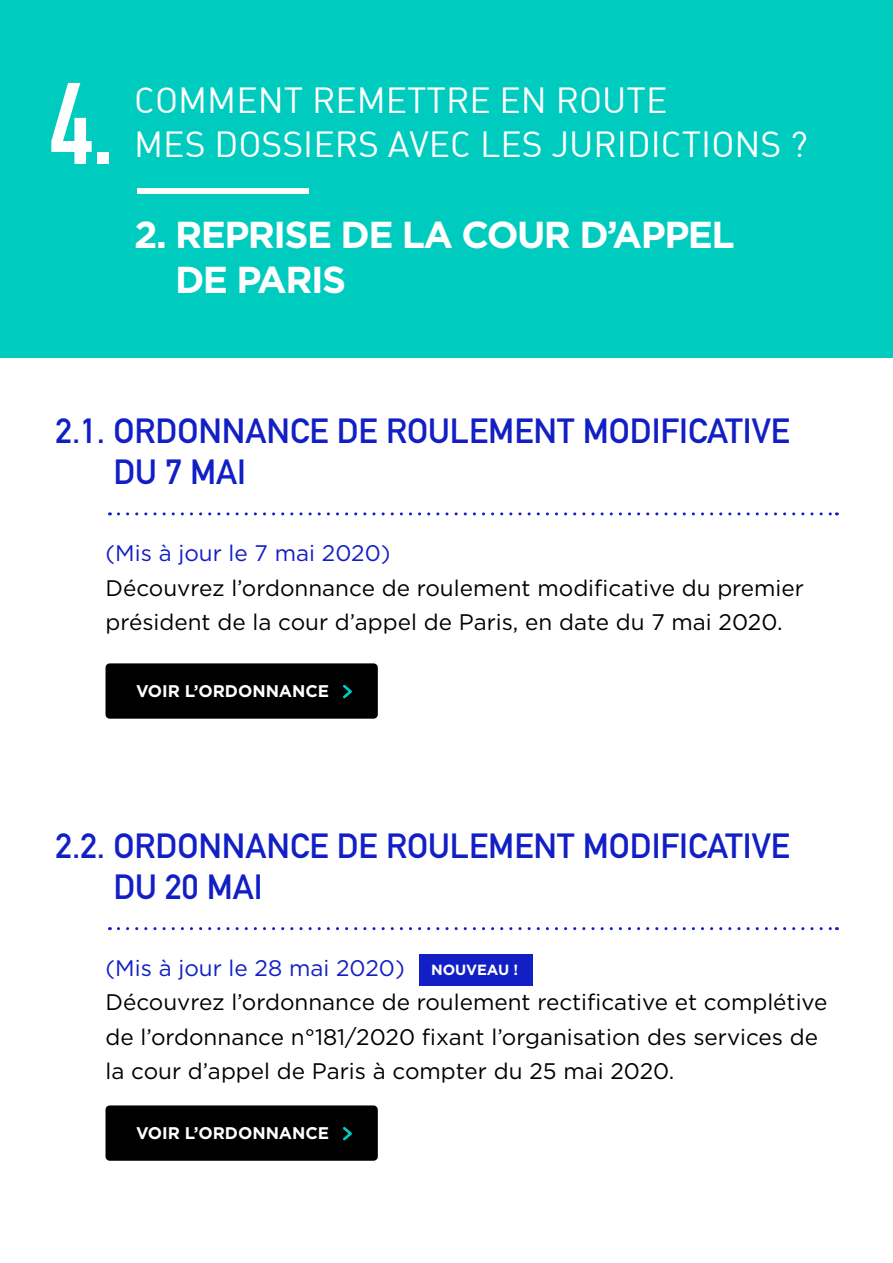
<style>
.page{position:relative;width:893px;height:1263px;background:#fff}
.page>*{position:absolute;margin:0;border:0;box-sizing:border-box;transform-origin:0 0}
.t1{font:700 113.85px "DIN Condensed";color:#fff}
.t2{font:700 37.5px/45px "Gotham";letter-spacing:-.04em;color:#fff}
.t3{font:35.55px/44.5px "DIN Alternate";color:#fff}
.t4{font:700 34.5px/40.5px "DIN Alternate";color:#121fc4}
.t5{font:22.5px/34.5px "Gotham";color:#000}
.t6{font:22.5px "Gotham";color:#121fc4}
.t7{font:700 16.8px "Gotham";letter-spacing:-.005em;color:#fff}
.t8{font:700 14.7px "Gotham";letter-spacing:-.01em;color:#fff}
</style>
<div class="page">
<div style="left:0;top:0;width:893px;height:357px;background:#00cbbf"></div>
<div style="left:137px;top:189px;width:172px;height:5px;background:#fff"></div>
<svg style="left:118px;top:512px;width:719px;height:3px"></svg>
<svg style="left:118px;top:927px;width:719px;height:3px"></svg>
<div style="left:105px;top:663px;width:273px;height:56px;background:#000;border-radius:4px"></div>
<svg style="left:343px;top:684px;width:9px;height:15px"></svg>
<div style="left:105px;top:1105px;width:273px;height:56px;background:#000;border-radius:4px"></div>
<svg style="left:343px;top:1127px;width:9px;height:14px"></svg>
<div style="left:419px;top:954px;width:114px;height:32px;background:#121fc4"></div>
<h1 class="t1" style="left:50px;top:48px;width:65px">4.</h1>
<h3 class="t3" style="left:134px;top:77px;width:675px">COMMENT REMETTRE EN ROUTE<br>MES DOSSIERS AVEC LES JURIDICTIONS ?</h3>
<h2 class="t2" style="left:175px;top:212px;width:561px;text-indent:-41px">2. REPRISE DE LA COUR D’APPEL<br>DE PARIS</h2>
<h3 class="t4" style="left:114px;top:409px;width:678px;text-indent:-58px">2.1. ORDONNANCE DE ROULEMENT MODIFICATIVE<br>DU 7 MAI</h3>
<p class="t6" style="left:105px;top:539px;width:287px">(Mis à jour le 7 mai 2020)</p>
<p class="t5" style="left:105px;top:570px;width:700px">Découvrez l’ordonnance de roulement modificative du premier président de la cour d’appel de Paris, en date du 7 mai 2020.</p>
<p class="t7" style="left:136px;top:680px;width:195px">VOIR L’ORDONNANCE</p>
<h3 class="t4" style="left:114px;top:823px;width:678px;text-indent:-58px">2.2. ORDONNANCE DE ROULEMENT MODIFICATIVE<br>DU 20 MAI</h3>
<p class="t6" style="left:105px;top:953px;width:301px">(Mis à jour le 28 mai 2020)</p>
<p class="t5" style="left:105px;top:984px;width:723px">Découvrez l’ordonnance de roulement rectificative et complétive de l’ordonnance n°181/2020 fixant l’organisation des services de la cour d’appel de Paris à compter du 25 mai 2020.</p>
<p class="t8" style="left:431px;top:960px;width:88px">NOUVEAU !</p>
<p class="t7" style="left:136px;top:1122px;width:195px">VOIR L’ORDONNANCE</p>
</div>
